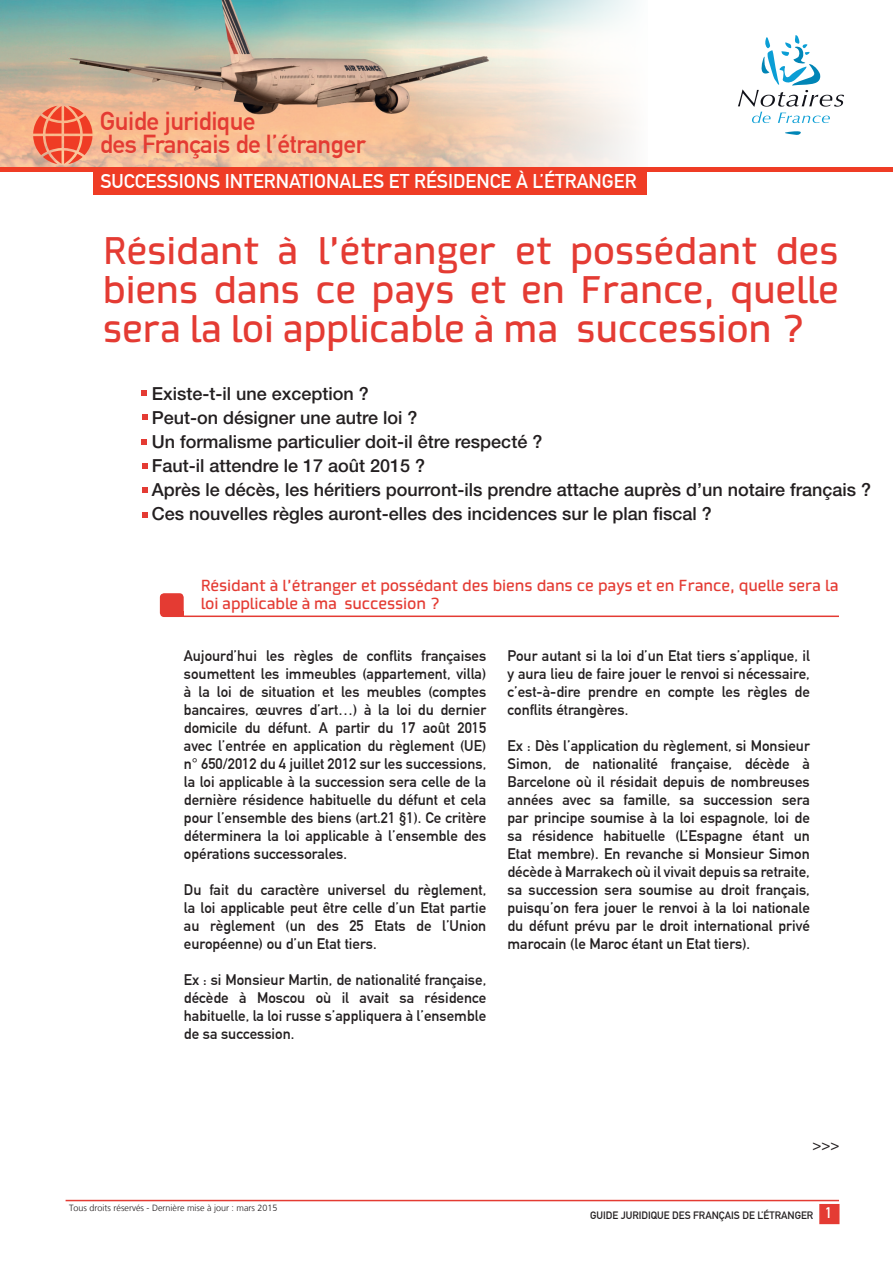
<style>
.page{position:relative;width:893px;height:1263px;background:#fff}
.page>*{position:absolute;margin:0;border:0;box-sizing:border-box;transform-origin:0 0}
.t1{font:36px/39px "Collator";letter-spacing:-.01em;color:#e43b33;text-align:justify}
.t2{font:25.5px/22.5px "DIN Mittelschrift LT";color:#e43b33}
.t3{font:19.5px "DIN Mittelschrift LT";color:#fff}
.t4{font:500 18px/24px "Helvetica Neue";color:#231f20}
.t5{font:15px/18px "DIN Mittelschrift LT";color:#231f20;text-align:justify}
.t6{font:15px/18px "Collator";letter-spacing:-.01em;color:#e43b33}
.t7{font:15px "DIN Mittelschrift LT";color:#fff}
.t8{font:10.5px "DIN Mittelschrift LT";color:#231f20}
.t9{font:300 9px "Frutiger LT";color:#231f20}
</style>
<div class="page">
<img style="left:0;top:0;width:635px;height:167px">
<hr style="left:66px;top:1200px;width:773px;height:1px;background:#e43b33">
<div style="left:819px;top:1204px;width:20px;height:20px;background:#e43b33"></div>
<hr style="left:0;top:167px;width:893px;height:4px;background:#ef3c25">
<svg style="left:33px;top:106px;width:59px;height:58px"></svg>
<svg style="left:738px;top:35px;width:106px;height:88px"></svg>
<svg style="left:785px;top:131px;width:16px;height:4px"></svg>
<div style="left:94px;top:171px;width:553px;height:24px;background:#ef3c25"></div>
<hr style="left:184px;top:615px;width:655px;height:2px;background:#e43b33">
<svg style="left:141px;top:390px;width:6px;height:6px"></svg>
<svg style="left:141px;top:439px;width:6px;height:6px"></svg>
<svg style="left:142px;top:463px;width:6px;height:6px"></svg>
<div style="left:160px;top:593px;width:24px;height:24px;background:#e43b33;border-radius:4px"></div>
<svg style="left:142px;top:487px;width:6px;height:6px"></svg>
<svg style="left:142px;top:512px;width:6px;height:6px"></svg>
<svg style="left:142px;top:414px;width:6px;height:6px"></svg>
<h2 class="t2" style="left:100px;top:110px;width:268px">Guide juridique<br>des Français de l’étranger</h2>
<h3 class="t3" style="left:100px;top:170px;width:55px">SU CCESSI</h3>
<h3 class="t3" style="left:184px;top:170px;width:52px">ONS INTERNATI</h3>
<h3 class="t3" style="left:314px;top:170px;width:25px">ONALES</h3>
<h3 class="t3" style="left:389px;top:170px;width:37px">ET RÉSIDEN</h3>
<h3 class="t3" style="left:490px;top:170px;width:67px">CE À L’ÉTRAN</h3>
<h3 class="t3" style="left:602px;top:170px;width:24px">GER</h3>
<h1 class="t1" style="left:103px;top:233px;width:738px">Résidant à l’étranger et possédant des biens dans ce pays et en France, quelle sera la loi applicable à ma succession ?</h1>
<p class="t4" style="left:152px;top:381px;width:721px">Existe-t-il une exception ?<br>Peut-on désigner une autre loi ?<br>Un formalisme particulier doit-il être respecté ?<br>Faut-il attendre le 17 août 2015 ?<br>Après le décès, les héritiers pourront-ils prendre attache auprès d’un notaire français ?<br>Ces nouvelles règles auront-elles des incidences sur le plan fiscal ?</p>
<p class="t6" style="left:201px;top:577px;width:640px">Résidant à l’étranger et possédant des biens dans ce pays et en France, quelle sera la loi applicable à ma succession ?</p>
<p class="t5" style="left:184px;top:647px;width:304px">Aujourd’hui les règles de conflits françaises soumettent les immeubles (appartement, villa) à la loi de situation et les meubles (comptes bancaires, œuvres d’art…) à la loi du dernier domicile du défunt. A partir du 17 août 2015 avec l’entrée en application du règlement (UE) n° 650/2012 du 4 juillet 2012 sur les successions, la loi applicable à la succession sera celle de la dernière résidence habituelle du défunt et cela pour l’ensemble des biens (art.21 §1). Ce critère déterminera la loi applicable à l’ensemble des opérations successorales.</p>
<p class="t5" style="left:184px;top:881px;width:304px">Du fait du caractère universel du règlement, la loi applicable peut être celle d’un Etat partie au règlement (un des 25 Etats de l’Union européenne) ou d’un Etat tiers.</p>
<p class="t5" style="left:184px;top:971px;width:304px">Ex : si Monsieur Martin, de nationalité française, décède à Moscou où il avait sa résidence habituelle, la loi russe s’appliquera à l’ensemble de sa succession.</p>
<p class="t5" style="left:507px;top:647px;width:304px">Pour autant si la loi d’un Etat tiers s’applique, il y aura lieu de faire jouer le renvoi si nécessaire, c’est-à-dire prendre en compte les règles de conflits étrangères.</p>
<p class="t5" style="left:507px;top:737px;width:304px">Ex : Dès l’application du règlement, si Monsieur Simon, de nationalité française, décède à Barcelone où il résidait depuis de nombreuses années avec sa famille, sa succession sera par principe soumise à la loi espagnole, loi de sa résidence habituelle (L’Espagne étant un Etat membre). En revanche si Monsieur Simon décède à Marrakech où il vivait depuis sa retraite, sa succession sera soumise au droit français, puisqu’on fera jouer le renvoi à la loi nationale du défunt prévu par le droit international privé marocain (le Maroc étant un Etat tiers).</p>
<p class="t9" style="left:69px;top:1203px;width:210px">Tous droits réservés - Dernière mise à jour : mars 2015</p>
<p class="t5" style="left:813px;top:1136px;width:28px">&gt;&gt;&gt;</p>
<p class="t8" style="left:590px;top:1209px;width:225px">guide juridique des français de l’étranger</p>
<p class="t7" style="left:825px;top:1204px;width:9px">1</p>
</div>
